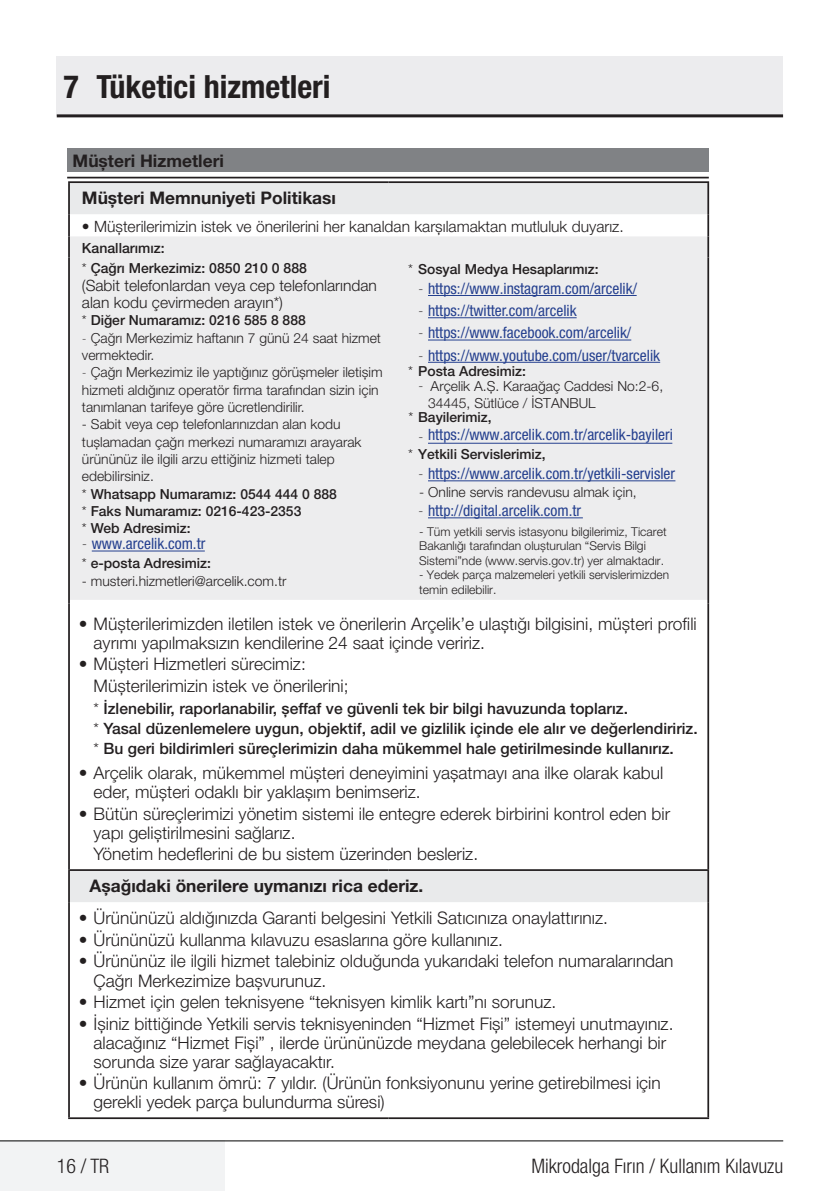
<style>
.page{position:relative;width:840px;height:1191px;background:#fff}
.page>*{position:absolute;margin:0;border:0;box-sizing:border-box;transform-origin:0 0}
.Unite_Baslik_Icerik{font:700 condensed 32px "Helvetica Neue LT Pro";color:#231f20}
.t1{font:300 condensed 20px "Helvetica Neue LT Pro";color:#231f20}
.t2{font:300 17.4px/19px "Helvetica Neue LT Pro";color:#231f20}
.t3{font:700 17.4px "Helvetica Neue LT Pro";color:#231f20}
.t4{font:condensed 15.6px "Helvetica Neue LT Std";color:#25408f}
.t5{font:500 15.6px/19.8px "Helvetica Neue LT Pro";color:#231f20}
.t6{font:300 15.6px/17.4px "Helvetica Neue LT Pro";color:#231f20}
.t7{font:500 14px "Helvetica Neue LT Pro";color:#231f20}
.t8{font:300 13.8px/17.4px "Helvetica Neue LT Pro";color:#231f20}
.t9{font:500 13.8px "Helvetica Neue LT Pro";color:#231f20}
.t10{font:300 12.2px/14.6px "Helvetica Neue LT Pro";color:#231f20}
.s1{font-weight:300}
.s2{font-size:14px}
.s3{font-weight:100}
.s4{font-weight:500}
.s5{font-family:"Helvetica Neue LT Pro";font-weight:100;font-stretch:normal;color:#231f20}
.s6{font-weight:100;font-size:15.6px}
.s7{font-weight:700}
</style>
<div class="page">
<div style="left:57px;top:57px;width:725px;height:59px;background:#ececee"></div>
<hr style="left:57px;top:115px;width:725px;height:2px;background:#231f20">
<div style="left:0;top:1140px;width:224px;height:51px;background:#f2f3f4"></div>
<hr style="left:0;top:1140px;width:782px;height:1px;background:#000">
<div style="left:67px;top:149px;width:641px;height:23px;background:#808285"></div>
<hr style="left:67px;top:177px;width:641px;height:1px;background:#231f20">
<svg style="left:70px;top:183px;width:637px;height:719px"></svg>
<div style="left:70px;top:236px;width:637px;height:364px;background:#ededee"></div>
<hr style="left:68px;top:181px;width:320px;height:2px;background:#231f20">
<hr style="left:68px;top:183px;width:2px;height:31px;background:#231f20">
<hr style="left:388px;top:181px;width:320px;height:2px;background:#231f20">
<hr style="left:707px;top:183px;width:1px;height:31px;background:#231f20">
<hr style="left:68px;top:214px;width:2px;height:22px;background:#231f20">
<hr style="left:68px;top:236px;width:2px;height:21px;background:#231f20">
<svg style="left:707px;top:214px;width:1px;height:43px"></svg>
<hr style="left:68px;top:257px;width:2px;height:346px;background:#231f20">
<hr style="left:707px;top:257px;width:1px;height:346px;background:#231f20">
<hr style="left:68px;top:603px;width:2px;height:266px;background:#231f20">
<hr style="left:707px;top:603px;width:1px;height:266px;background:#231f20">
<hr style="left:68px;top:871px;width:2px;height:31px;background:#231f20">
<hr style="left:707px;top:871px;width:1px;height:31px;background:#231f20">
<hr style="left:68px;top:902px;width:2px;height:215px;background:#231f20">
<hr style="left:707px;top:902px;width:1px;height:215px;background:#231f20">
<hr style="left:68px;top:869px;width:320px;height:2px;background:#231f20">
<hr style="left:388px;top:869px;width:320px;height:2px;background:#231f20">
<hr style="left:68px;top:1117px;width:320px;height:2px;background:#231f20">
<hr style="left:388px;top:1117px;width:320px;height:2px;background:#231f20">
<hr style="left:92px;top:550px;width:113px;height:1px;background:#25408f">
<hr style="left:428px;top:295px;width:208px;height:1px;background:#25408f">
<hr style="left:428px;top:317px;width:148px;height:1px;background:#25408f">
<hr style="left:428px;top:340px;width:203px;height:1px;background:#25408f">
<hr style="left:428px;top:362px;width:231px;height:1px;background:#25408f">
<hr style="left:428px;top:443px;width:244px;height:1px;background:#25408f">
<hr style="left:428px;top:480px;width:247px;height:1px;background:#25408f">
<hr style="left:428px;top:517px;width:154px;height:1px;background:#25408f">
<p class="Unite_Baslik_Icerik" style="left:63px;top:68px;width:268px">7 Tüketici hizmetleri</p>
<p class="t3" style="left:73px;top:150px;width:153px">Müșteri Hizmetleri</p>
<p class="t3" style="left:82px;top:187px;width:255px">Müșteri Memnuniyeti Politikası</p>
<p class="t6" style="left:82px;top:217px;width:543px">• Müșterilerimizin istek ve önerilerini her kanaldan karșılamaktan mutluluk duyarız.</p>
<p class="t7" style="left:82px;top:239px;width:84px">Kanallarımız:</p>
<p class="t9" style="left:82px;top:260px;width:226px"><span class="s1">*</span> Çağrı Merkezimiz: <span class="s2">0850 210 0 888</span></p>
<p class="t6" style="left:82px;top:276px;width:296px">(Sabit telefonlardan veya cep telefonlarından alan kodu çevirmeden arayın*)</p>
<p class="t9" style="left:82px;top:312px;width:225px"><span class="s1">*</span> Diğer Numaramız: 0216 585 8 888</p>
<p class="t8" style="left:82px;top:329px;width:300px"><span class="s3">-</span> Çağrı Merkezimiz haftanın 7 günü 24 saat hizmet vermektedir.</p>
<p class="t8" style="left:82px;top:363px;width:302px"><span class="s3">-</span> Çağrı Merkezimiz ile yaptığınız görüșmeler iletișim hizmeti aldığınız operatör firma tarafından sizin için tanımlanan tarifeye göre ücretlendirilir.</p>
<p class="t8" style="left:82px;top:415px;width:281px">- Sabit veya cep telefonlarınızdan alan kodu tușlamadan çağrı merkezi numaramızı arayarak ürününüz ile ilgili arzu ettiğiniz hizmeti talep edebilirsiniz.<br>* <span class="s4">Whatsapp Numaramız: 0544 444 0 888<br></span>* <span class="s4">Faks Numaramız: 0216-423-2353<br></span>* <span class="s4">Web Adresimiz:</span></p>
<p class="t9" style="left:82px;top:555px;width:131px"><span class="s1">*</span> e-posta Adresimiz:</p>
<p class="t8" style="left:82px;top:571px;width:206px">- musteri.hizmetleri@arcelik.com.tr</p>
<p class="t4" style="left:82px;top:535px;width:125px"><span class="s5">-</span> www.arcelik.com.tr</p>
<p class="t9" style="left:408px;top:261px;width:192px"><span class="s1">*</span> Sosyal Medya Hesaplarımız:</p>
<p class="t4" style="left:418px;top:279px;width:220px"><span class="s5">-</span> https://www.instagram.com/arcelik/</p>
<p class="t4" style="left:418px;top:302px;width:160px"><span class="s5">-</span> https://twitter.com/arcelik</p>
<p class="t4" style="left:418px;top:324px;width:214px"><span class="s5">-</span> https://www.facebook.com/arcelik/</p>
<p class="t4" style="left:418px;top:346px;width:243px"><span class="s5">-</span> https://www.youtube.com/user/tvarcelik</p>
<p class="t9" style="left:408px;top:363px;width:119px"><span class="s1">*</span> Posta Adresimiz:</p>
<p class="t8" style="left:428px;top:377px;width:236px;text-indent:-10px"><span class="s6">-</span> Arçelik A.Ș. Karaağaç Caddesi No:2-6,<br>34445, Sütlüce / İSTANBUL</p>
<p class="t9" style="left:408px;top:409px;width:85px"><span class="s1">*</span> Bayilerimiz,</p>
<p class="t4" style="left:418px;top:426px;width:256px"><span class="s5">-</span> https://www.arcelik.com.tr/arcelik-bayileri</p>
<p class="t9" style="left:408px;top:446px;width:139px"><span class="s1">*</span> Yetkili Servislerimiz,</p>
<p class="t4" style="left:418px;top:464px;width:258px"><span class="s5">-</span> https://www.arcelik.com.tr/yetkili-servisler</p>
<p class="t4" style="left:418px;top:501px;width:164px"><span class="s5">-</span> http://digital.arcelik.com.tr</p>
<p class="t8" style="left:419px;top:483px;width:219px">- Online servis randevusu almak için,</p>
<p class="t10" style="left:419px;top:524px;width:249px">- Tüm yetkili servis istasyonu bilgilerimiz, Ticaret<br>Bakanlığı tarafından olușturulan “Servis Bilgi<br>Sistemi”nde (www.servis.gov.tr) yer almaktadır.</p>
<p class="t10" style="left:419px;top:567px;width:251px">- Yedek parça malzemeleri yetkili servislerimizden temin edilebilir.</p>
<p class="t2" style="left:94px;top:613px;width:604px;text-indent:-15px">• Müșterilerimizden iletilen istek ve önerilerin Arçelik’e ulaștığı bilgisini, müșteri profili ayrımı yapılmaksızın kendilerine 24 saat içinde veririz.</p>
<p class="t2" style="left:94px;top:653px;width:256px;line-height:21.6px;text-indent:-15px">• Müșteri Hizmetleri sürecimiz:<br>Müșterilerimizin istek ve önerilerini;</p>
<p class="t5" style="left:94px;top:699px;width:605px"><span class="s1">*</span> İzlenebilir, raporlanabilir, șeffaf ve güvenli tek bir bilgi havuzunda toplarız.<br><span class="s1">*</span> Yasal düzenlemelere uygun, objektif, adil ve gizlilik içinde ele alır ve değerlendiririz. <span class="s1">*</span> Bu geri bildirimleri süreçlerimizin daha mükemmel hale getirilmesinde kullanırız.</p>
<p class="t2" style="left:94px;top:763px;width:571px;text-indent:-15px">• Arçelik olarak, mükemmel müșteri deneyimini yașatmayı ana ilke olarak kabul eder, müșteri odaklı bir yaklașım benimseriz.</p>
<p class="t2" style="left:94px;top:803px;width:577px;text-indent:-15px">• Bütün süreçlerimizi yönetim sistemi ile entegre ederek birbirini kontrol eden bir yapı geliștirilmesini sağlarız.</p>
<p class="t2" style="left:89px;top:837px;width:390px;line-height:32px">Yönetim hedeflerini de bu sistem üzerinden besleriz.<br><span class="s7">Așağıdaki önerilere uymanızı rica ederiz.</span></p>
<p class="t2" style="left:79px;top:908px;width:530px">• Ürününüzü aldığınızda Garanti belgesini Yetkili Satıcınıza onaylattırınız.</p>
<p class="t2" style="left:79px;top:930px;width:425px">• Ürününüzü kullanma kılavuzu esaslarına göre kullanınız.</p>
<p class="t2" style="left:94px;top:951px;width:581px;text-indent:-15px">• Ürününüz ile ilgili hizmet talebiniz olduğunda yukarıdaki telefon numaralarından<br>Çağrı Merkezimize bașvurunuz.</p>
<p class="t2" style="left:79px;top:992px;width:478px">• Hizmet için gelen teknisyene “teknisyen kimlik kartı”nı sorunuz.</p>
<p class="t2" style="left:94px;top:1013px;width:581px;text-indent:-15px">• İșiniz bittiğinde Yetkili servis teknisyeninden “Hizmet Fiși” istemeyi unutmayınız. alacağınız “Hizmet Fiși” , ilerde ürününüzde meydana gelebilecek herhangi bir sorunda size yarar sağlayacaktır.</p>
<p class="t2" style="left:94px;top:1073px;width:568px;text-indent:-15px">• Ürünün kullanım ömrü: 7 yıldır. (Ürünün fonksiyonunu yerine getirebilmesi için gerekli yedek parça bulundurma süresi)</p>
<p class="t1" style="left:57px;top:1154px;width:54px">16 / TR</p>
<p class="t1" style="left:531px;top:1154px;width:253px">Mikrodalga Fırın / Kullanım Kılavuzu</p>
</div>
